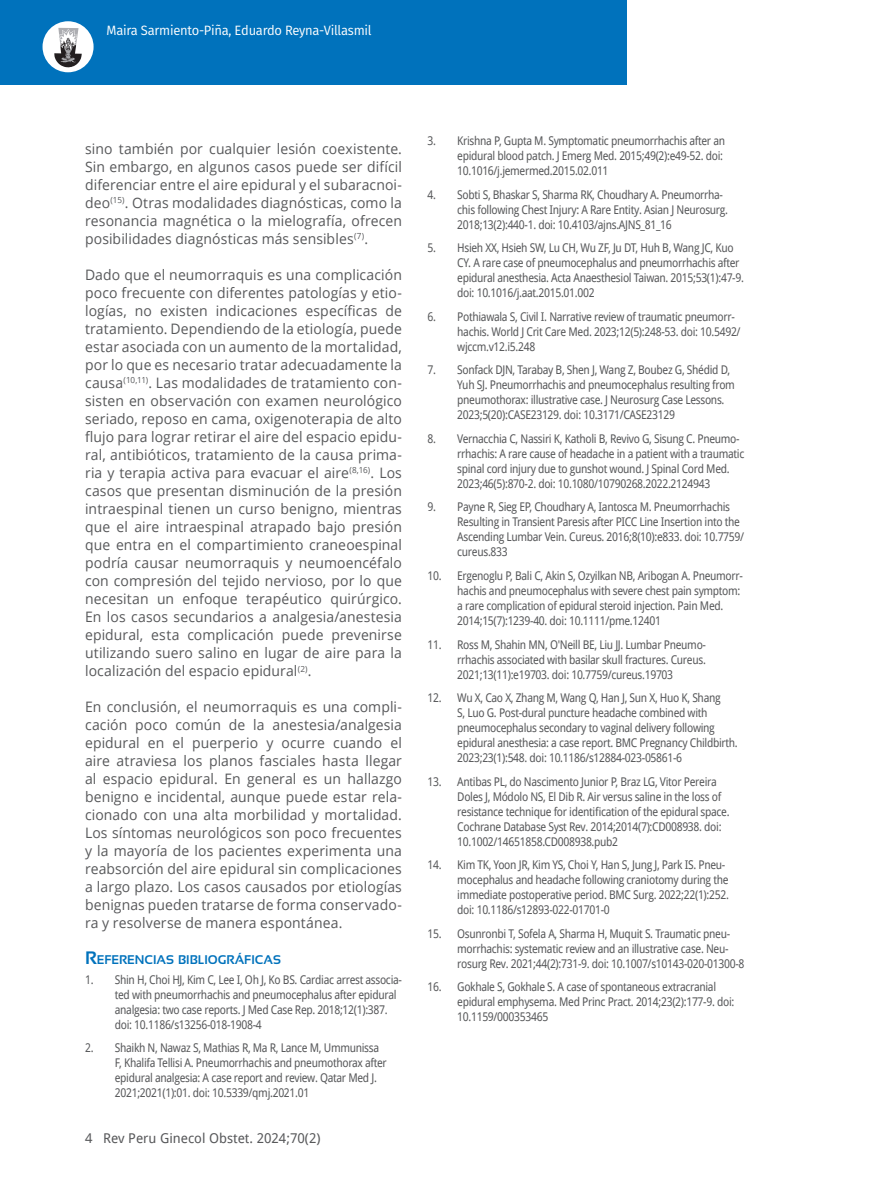
<style>
.page{position:relative;width:872px;height:1191px;background:#fff}
.page>*{position:absolute;margin:0;border:0;box-sizing:border-box;transform-origin:0 0}
.t1{font:14.4px/18px "Open Sans";letter-spacing:.01em;color:#57585a;text-align:justify}
.t2{font:13.5px "Fira Sans";letter-spacing:-.02em;color:#fff;scale:.96 1}
.t3{font:13.5px "Droid Sans";color:#57585a}
.t4{font:700 12.6px "Sansation";color:#0072bc}
.t5{font:12px/15px "Droid Sans";letter-spacing:-.03em;color:#57585a;scale:.9 1}
.s1{font-size:18px}
</style>
<div class="page">
<div style="left:0;top:0;width:626px;height:85px;background:#0072bc"></div>
<div style="left:43px;top:21px;width:51px;height:51px;background:#fff;border-radius:50%"></div>
<svg style="left:54px;top:28px;width:28px;height:40px"></svg>
<p class="t2" style="left:106px;top:20px;width:278px">Maira Sarmiento-Piña, Eduardo Reyna-Villasmil</p>
<p class="t1" style="left:85px;top:139px;width:318px">sino también por cualquier lesión coexistente.<br>Sin embargo, en algunos casos puede ser difícil diferenciar entre el aire epidural y el subaracnoi&shy;deo<sup>(15)</sup>. Otras modalidades diagnósticas, como la resonancia magnética o la mielografía, ofrecen posibilidades diagnósticas más sensibles<sup>(7)</sup>.</p>
<p class="t1" style="left:85px;top:265px;width:318px">Dado que el neumorraquis es una complicación poco frecuente con diferentes patologías y etio&shy;logías, no existen indicaciones específicas de tratamiento. Dependiendo de la etiología, puede estar asociada con un aumento de la mortalidad, por lo que es necesario tratar adecuadamente la causa<sup>(10,11)</sup>. Las modalidades de tratamiento con&shy;sisten en observación con examen neurológico seriado, reposo en cama, oxigenoterapia de alto flujo para lograr retirar el aire del espacio epidu&shy;ral, antibióticos, tratamiento de la causa prima&shy;ria y terapia activa para evacuar el aire<sup>(8,16)</sup>. Los casos que presentan disminución de la presión intraespinal tienen un curso benigno, mientras que el aire intraespinal atrapado bajo presión que entra en el compartimiento craneoespinal podría causar neumorraquis y neumoencéfalo con compresión del tejido nervioso, por lo que necesitan un enfoque terapéutico quirúrgico.<br>En los casos secundarios a analgesia/anestesia epidural, esta complicación puede prevenirse utilizando suero salino en lugar de aire para la localización del espacio epidural<sup>(2)</sup>.</p>
<p class="t1" style="left:85px;top:697px;width:318px">En conclusión, el neumorraquis es una compli&shy;cación poco común de la anestesia/analgesia epidural en el puerperio y ocurre cuando el aire atraviesa los planos fasciales hasta llegar al espacio epidural. En general es un hallazgo benigno e incidental, aunque puede estar rela&shy;cionado con una alta morbilidad y mortalidad.<br>Los síntomas neurológicos son poco frecuentes y la mayoría de los pacientes experimenta una reabsorción del aire epidural sin complicaciones a largo plazo. Los casos causados por etiologías benignas pueden tratarse de forma conservado&shy;ra y resolverse de manera espontánea.</p>
<p class="t4" style="left:85px;top:953px;width:197px"><span class="s1">R</span>EFERENCIAS BIBLIOGRÁFICAS</p>
<p class="t5" style="left:115px;top:971px;width:320px;text-indent:-30px">1. Shin H, Choi HJ, Kim C, Lee I, Oh J, Ko BS. Cardiac arrest associa&shy;ted with pneumorrhachis and pneumocephalus after epidural analgesia: two case reports. J Med Case Rep. 2018;12(1):387. doi: 10.1186/s13256-018-1908-4</p>
<p class="t5" style="left:115px;top:1040px;width:304px;text-indent:-30px">2. Shaikh N, Nawaz S, Mathias R, Ma R, Lance M, Ummunissa F, Khalifa Tellisi A. Pneumorrhachis and pneumothorax after epidural analgesia: A case report and review. Qatar Med J.<br>2021;2021(1):01. doi: 10.5339/qmj.2021.01</p>
<p class="t3" style="left:85px;top:1128px;width:237px">4 Rev Peru Ginecol Obstet. 2024;70(2)</p>
<p class="t5" style="left:457px;top:133px;width:299px;text-indent:-30px">3. Krishna P, Gupta M. Symptomatic pneumorrhachis after an epidural blood patch. J Emerg Med. 2015;49(2):e49-52. doi:<br>10.1016/j.jemermed.2015.02.011</p>
<p class="t5" style="left:457px;top:187px;width:302px;text-indent:-30px">4. Sobti S, Bhaskar S, Sharma RK, Choudhary A. Pneumorrha&shy;chis following Chest Injury: A Rare Entity. Asian J Neurosurg.<br>2018;13(2):440-1. doi: 10.4103/ajns.AJNS_81_16</p>
<p class="t5" style="left:457px;top:240px;width:320px;text-indent:-30px">5. Hsieh XX, Hsieh SW, Lu CH, Wu ZF, Ju DT, Huh B, Wang JC, Kuo CY. A rare case of pneumocephalus and pneumorrhachis after epidural anesthesia. Acta Anaesthesiol Taiwan. 2015;53(1):47-9. doi: 10.1016/j.aat.2015.01.002</p>
<p class="t5" style="left:457px;top:309px;width:316px;text-indent:-30px">6. Pothiawala S, Civil I. Narrative review of traumatic pneumorr&shy;hachis. World J Crit Care Med. 2023;12(5):248-53. doi: 10.5492/ wjccm.v12.i5.248</p>
<p class="t5" style="left:457px;top:362px;width:310px;text-indent:-30px">7. Sonfack DJN, Tarabay B, Shen J, Wang Z, Boubez G, Shédid D, Yuh SJ. Pneumorrhachis and pneumocephalus resulting from pneumothorax: illustrative case. J Neurosurg Case Lessons.<br>2023;5(20):CASE23129. doi: 10.3171/CASE23129</p>
<p class="t5" style="left:457px;top:431px;width:320px;text-indent:-30px">8. Vernacchia C, Nassiri K, Katholi B, Revivo G, Sisung C. Pneumo&shy;rrhachis: A rare cause of headache in a patient with a traumatic spinal cord injury due to gunshot wound. J Spinal Cord Med.<br>2023;46(5):870-2. doi: 10.1080/10790268.2022.2124943</p>
<p class="t5" style="left:457px;top:499px;width:320px;text-indent:-30px">9. Payne R, Sieg EP, Choudhary A, Iantosca M. Pneumorrhachis Resulting in Transient Paresis after PICC Line Insertion into the Ascending Lumbar Vein. Cureus. 2016;8(10):e833. doi: 10.7759/ cureus.833</p>
<p class="t5" style="left:457px;top:568px;width:319px;text-indent:-30px">10. Ergenoglu P, Bali C, Akin S, Ozyilkan NB, Aribogan A. Pneumorr&shy;hachis and pneumocephalus with severe chest pain symptom: a rare complication of epidural steroid injection. Pain Med.<br>2014;15(7):1239-40. doi: 10.1111/pme.12401</p>
<p class="t5" style="left:457px;top:636px;width:278px;text-align:justify;text-indent:-30px">11. Ross M, Shahin MN, O'Neill BE, Liu JJ. Lumbar Pneumo&shy;rrhachis associated with basilar skull fractures. Cureus.<br>2021;13(11):e19703. doi: 10.7759/cureus.19703</p>
<p class="t5" style="left:457px;top:690px;width:313px;text-indent:-30px">12. Wu X, Cao X, Zhang M, Wang Q, Han J, Sun X, Huo K, Shang<br>S, Luo G. Post-dural puncture headache combined with pneumocephalus secondary to vaginal delivery following epidural anesthesia: a case report. BMC Pregnancy Childbirth.<br>2023;23(1):548. doi: 10.1186/s12884-023-05861-6</p>
<p class="t5" style="left:457px;top:773px;width:304px;text-indent:-30px">13. Antibas PL, do Nascimento Junior P, Braz LG, Vitor Pereira Doles J, Módolo NS, El Dib R. Air versus saline in the loss of resistance technique for identification of the epidural space.<br>Cochrane Database Syst Rev. 2014;2014(7):CD008938. doi:<br>10.1002/14651858.CD008938.pub2</p>
<p class="t5" style="left:457px;top:857px;width:303px;text-indent:-30px">14. Kim TK, Yoon JR, Kim YS, Choi Y, Han S, Jung J, Park IS. Pneu&shy;mocephalus and headache following craniotomy during the immediate postoperative period. BMC Surg. 2022;22(1):252. doi: 10.1186/s12893-022-01701-0</p>
<p class="t5" style="left:457px;top:925px;width:320px;text-indent:-30px">15. Osunronbi T, Sofela A, Sharma H, Muquit S. Traumatic pneu&shy;morrhachis: systematic review and an illustrative case. Neu&shy;rosurg Rev. 2021;44(2):731-9. doi: 10.1007/s10143-020-01300-8</p>
<p class="t5" style="left:457px;top:979px;width:309px;text-indent:-30px">16. Gokhale S, Gokhale S. A case of spontaneous extracranial epidural emphysema. Med Princ Pract. 2014;23(2):177-9. doi:<br>10.1159/000353465</p>
</div>
